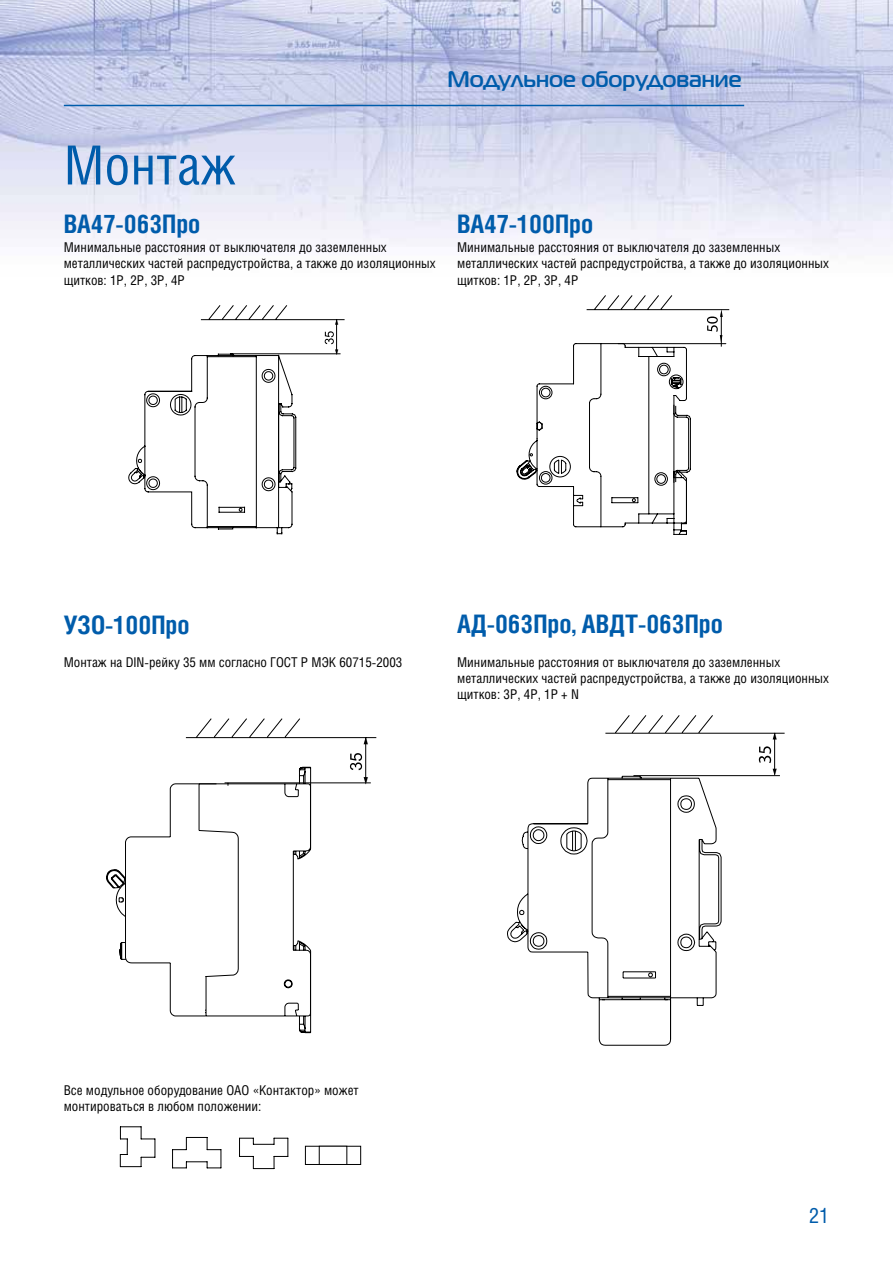
<style>
.page{position:relative;width:893px;height:1263px;background:#fff}
.page>*{position:absolute;margin:0;border:0;box-sizing:border-box;transform-origin:0 0}
.t1{font:54px "Helios Cond";color:#005cab}
.t2{font:700 25.5px "Helios Cond";color:#005cab}
.t3{font:500 22.5px "Magistral";color:#005cab}
.t4{font:21px "Helios Cond";color:#005cab}
.t5{font:13.5px/16.2px "Helios Cond";color:#000}
</style>
<div class="page">
<img style="left:0;top:0;width:893px;height:255px">
<hr style="left:64px;top:105px;width:680px;height:1px;background:#005cab">
<svg style="left:128px;top:305px;width:217px;height:229px"></svg>
<svg style="left:516px;top:295px;width:214px;height:240px"></svg>
<svg style="left:106px;top:718px;width:270px;height:299px"></svg>
<svg style="left:172px;top:1137px;width:50px;height:31px"></svg>
<div style="left:305px;top:1146px;width:56px;height:19px;border:1px solid #000"></div>
<div style="left:319px;top:1146px;width:28px;height:19px;border:1px solid #000"></div>
<svg style="left:120px;top:1126px;width:36px;height:41px"></svg>
<svg style="left:239px;top:1138px;width:49px;height:31px"></svg>
<svg style="left:507px;top:776px;width:215px;height:269px"></svg>
<svg style="left:605px;top:715px;width:180px;height:61px"></svg>
<h3 class="t3" style="left:448px;top:66px;width:295px">Модульное оборудование</h3>
<h1 class="t1" style="left:64px;top:133px;width:174px">Монтаж</h1>
<h2 class="t2" style="left:64px;top:209px;width:138px">ВА47-063Про</h2>
<h2 class="t2" style="left:457px;top:209px;width:138px">ВА47-100Про</h2>
<p class="t5" style="left:64px;top:239px;width:373px">Минимальные расстояния от выключателя до заземленных металлических частей распредустройства, а также до изоляционных щитков: 1Р, 2Р, 3Р, 4Р</p>
<p class="t5" style="left:457px;top:239px;width:373px">Минимальные расстояния от выключателя до заземленных металлических частей распредустройства, а также до изоляционных щитков: 1Р, 2Р, 3Р, 4Р</p>
<h2 class="t2" style="left:64px;top:610px;width:127px">УЗО-100Про</h2>
<h2 class="t2" style="left:457px;top:609px;width:267px">АД-063Про, АВДТ-063Про</h2>
<p class="t5" style="left:64px;top:654px;width:340px">Монтаж на DIN-рейку 35 мм согласно ГОСТ Р МЭК 60715-2003</p>
<p class="t5" style="left:457px;top:654px;width:373px">Минимальные расстояния от выключателя до заземленных металлических частей распредустройства, а также до изоляционных щитков: 3Р, 4Р, 1P + N</p>
<p class="t5" style="left:64px;top:1082px;width:296px">Все модульное оборудование ОАО «Контактор» может монтироваться в любом положении:</p>
<h3 class="t4" style="left:809px;top:1203px;width:22px">21</h3>
</div>
